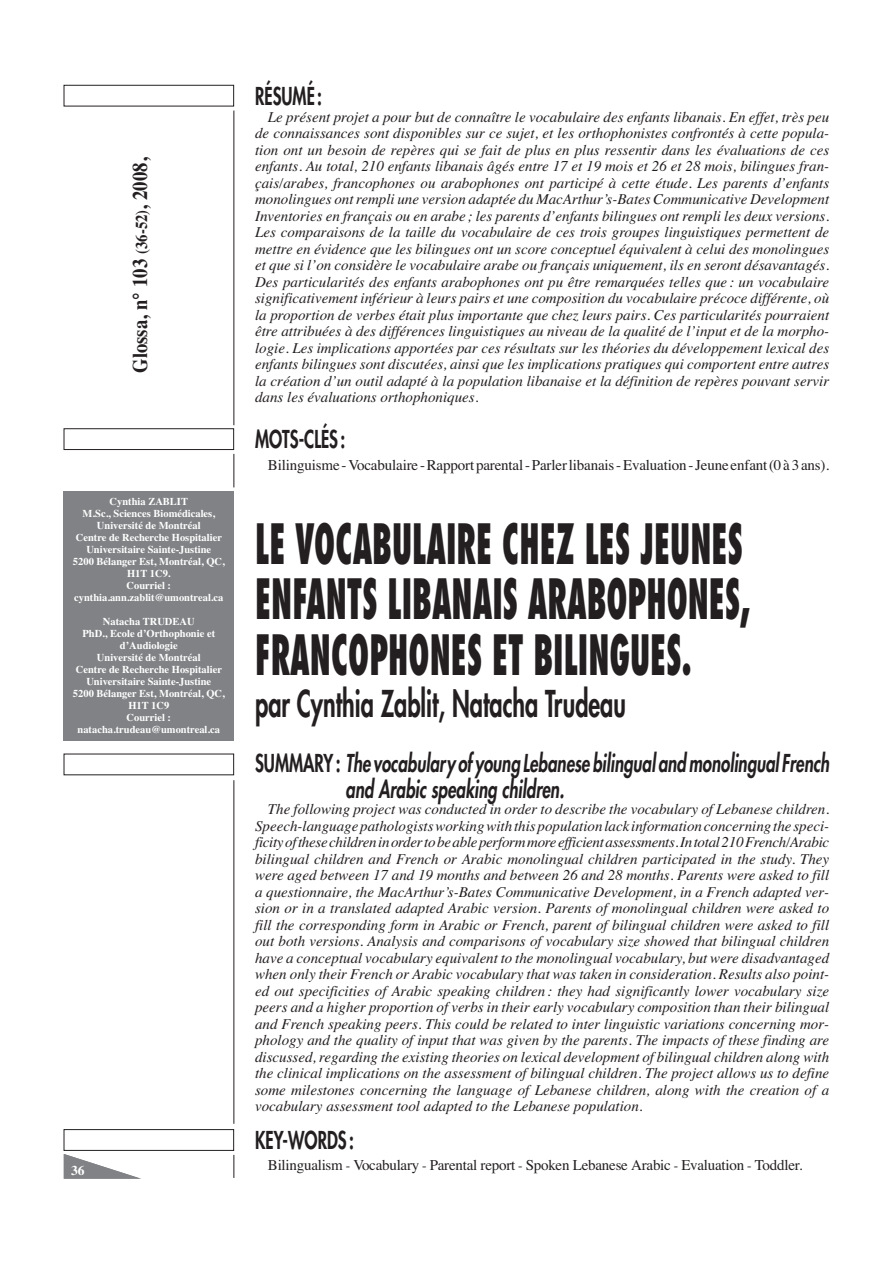
<style>
.page{position:relative;width:893px;height:1263px;background:#fff}
.page>*{position:absolute;margin:0;border:0;box-sizing:border-box;transform-origin:0 0}
.t1{font:800 condensed 54px/55.5px "Futura";color:#231f20;scale:.6 1}
.t2{font:800 36px "Futura";color:#231f20;scale:.65 1}
.t3{font:italic 800 24px/25.5px "Futura";color:#231f20;scale:.7 1}
.t4{font:800 24px "Futura";color:#231f20;scale:.7 1}
.t5{font:700 21px "Times";color:#231f20;scale:.89 1}
.t6{font:italic 15px/16.5px "Times";color:#231f20;text-align:justify}
.t7{font:15px "Times";letter-spacing:-.01em;color:#231f20}
.t8{font:700 13.5px "Times";color:#fff}
.t9{font:700 10.5px/12px "Times";color:#fff;text-align:center}
.s1{font-size:16.5px}
.s2{font-style:normal}
.s3{font-size:13.5px}
</style>
<div class="page">
<hr style="left:233px;top:111px;width:1px;height:314px;background:#231f20">
<hr style="left:233px;top:454px;width:1px;height:33px;background:#231f20">
<hr style="left:233px;top:780px;width:1px;height:344px;background:#231f20">
<svg style="left:233px;top:1155px;width:1px;height:23px"></svg>
<svg style="left:64px;top:1154px;width:77px;height:25px"></svg>
<div style="left:64px;top:85px;width:170px;height:21px;border:1px solid #231f20"></div>
<div style="left:64px;top:491px;width:170px;height:250px;background:#808285"></div>
<div style="left:64px;top:428px;width:170px;height:22px;border:1px solid #231f20"></div>
<div style="left:64px;top:1129px;width:170px;height:21px;border:1px solid #231f20"></div>
<h3 class="t5" style="left:128px;top:373px;width:244px;rotate:-90deg">Glossa, n° 103 <span class="s1">(36-52)</span>, 2008,</h3>
<p class="t9" style="left:73px;top:495px;width:153px">Cynthia ZABLIT<br>M.Sc., Sciences Biomédicales,<br>Université de Montréal<br>Centre de Recherche Hospitalier<br>Universitaire Sainte-Justine<br>5200 Bélanger Est, Montréal, QC,<br>H1T 1C9.<br>Courriel : cynthia.ann.zablit@umontreal.ca</p>
<p class="t9" style="left:73px;top:615px;width:153px">Natacha TRUDEAU<br>PhD., Ecole d’Orthophonie et d’Audiologie<br>Université de Montréal<br>Centre de Recherche Hospitalier<br>Universitaire Sainte-Justine<br>5200 Bélanger Est, Montréal, QC,<br>H1T 1C9<br>Courriel : natacha.trudeau@umontreal.ca</p>
<p class="t8" style="left:71px;top:1162px;width:15px">36</p>
<h3 class="t4" style="left:255px;top:85px;width:97px">RÉSUMÉ :</h3>
<p class="t6" style="left:255px;top:108px;width:576px;text-indent:13px">Le présent projet a pour but de connaître le vocabulaire des enfants libanais. En effet, très peu de connaissances sont disponibles sur ce sujet, et les orthophonistes confrontés à cette popula&shy;tion ont un besoin de repères qui se fait de plus en plus ressentir dans les évaluations de ces enfants. Au total, 210 enfants libanais âgés entre 17 et 19 mois et 26 et 28 mois, bilingues fran&shy;çais/arabes, francophones ou arabophones ont participé à cette étude. Les parents d’enfants monolingues ont rempli une version adaptée du MacArthur’s-Bates Communicative Development Inventories en français ou en arabe ; les parents d’enfants bilingues ont rempli les deux versions.<br>Les comparaisons de la taille du vocabulaire de ces trois groupes linguistiques permettent de mettre en évidence que les bilingues ont un score conceptuel équivalent à celui des monolingues et que si l’on considère le vocabulaire arabe ou français uniquement, ils en seront désavantagés.<br>Des particularités des enfants arabophones ont pu être remarquées telles que : un vocabulaire significativement inférieur à leurs pairs et une composition du vocabulaire précoce différente, où la proportion de verbes était plus importante que chez leurs pairs. Ces particularités pourraient être attribuées à des différences linguistiques au niveau de la qualité de l’input et de la morpho&shy;logie. Les implications apportées par ces résultats sur les théories du développement lexical des enfants bilingues sont discutées, ainsi que les implications pratiques qui comportent entre autres la création d’un outil adapté à la population libanaise et la définition de repères pouvant servir dans les évaluations orthophoniques.</p>
<h3 class="t4" style="left:255px;top:427px;width:130px">MOTS-CLÉS :</h3>
<p class="t7" style="left:268px;top:456px;width:563px">Bilinguisme -Vocabulaire -Rapportparental-Parlerlibanais-Evaluation-Jeune enfant(0à3ans).</p>
<h1 class="t1" style="left:255px;top:521px;width:827px">LE VOCABULAIRE CHEZ LES JEUNES<br>ENFANTS LIBANAIS ARABOPHONES,<br>FRANCOPHONES ET BILINGUES.</h1>
<h2 class="t2" style="left:255px;top:686px;width:572px">par Cynthia Zablit, Natacha Trudeau</h2>
<h3 class="t3" style="left:345px;top:752px;width:692px;text-indent:-90px"><span class="s2">SUMMARY:</span> The vocabulary of young Lebanese bilingual and monolingual French and Arabic speaking children.</h3>
<p class="t6" style="left:255px;top:801px;width:576px;text-indent:13px">The following project was conducted in order to describe the vocabulary of Lebanese children.<br>Speech-languagepathologistsworkingwiththis populationlack informationconcerningthe speci&shy;ficityofthesechildreninordertobeableperformmoreefficientassessments.Intotal210French/Arabic bilingual children and French or Arabic monolingual children participated in the study. They were aged between 17 and 19 months and between 26 and 28 months. Parents were asked to fill a questionnaire, the MacArthur’s-Bates Communicative Development, in a French adapted ver&shy;sion or in a translated adapted Arabic version. Parents of monolingual children were asked to fill the corresponding form in Arabic or French, parent of bilingual children were asked to fill out both versions. Analysis and comparisons of vocabulary size showed that bilingual children have a conceptual vocabulary equivalent to the monolingual vocabulary, but were disadvantaged when only their French or Arabic vocabulary that was taken in consideration. Results also point&shy;ed out specificities of Arabic speaking children: they had significantly lower vocabulary size peers and a higher proportion of verbs in their early vocabulary composition than their bilingual and French speaking peers. This could be related to inter linguistic variations concerning mor&shy;phology and the quality of input that was given by the parents. The impacts of these finding are discussed, regarding the existing theories on lexical development of bilingual children along with the clinical implications on the assessment of bilingual children. The project allows us to define some milestones concerning the language of Lebanese children, along with the creation of a vocabulary assessment tool adapted to the Lebanese population.</p>
<h3 class="t4" style="left:255px;top:1128px;width:143px">KEY-WORDS :</h3>
<p class="t7" style="left:268px;top:1156px;width:536px">Bilingualism <span class="s3">-</span> Vocabulary <span class="s3">-</span> Parental report <span class="s3">-</span> Spoken Lebanese Arabic <span class="s3">-</span> Evaluation <span class="s3">-</span> Toddler.</p>
</div>
